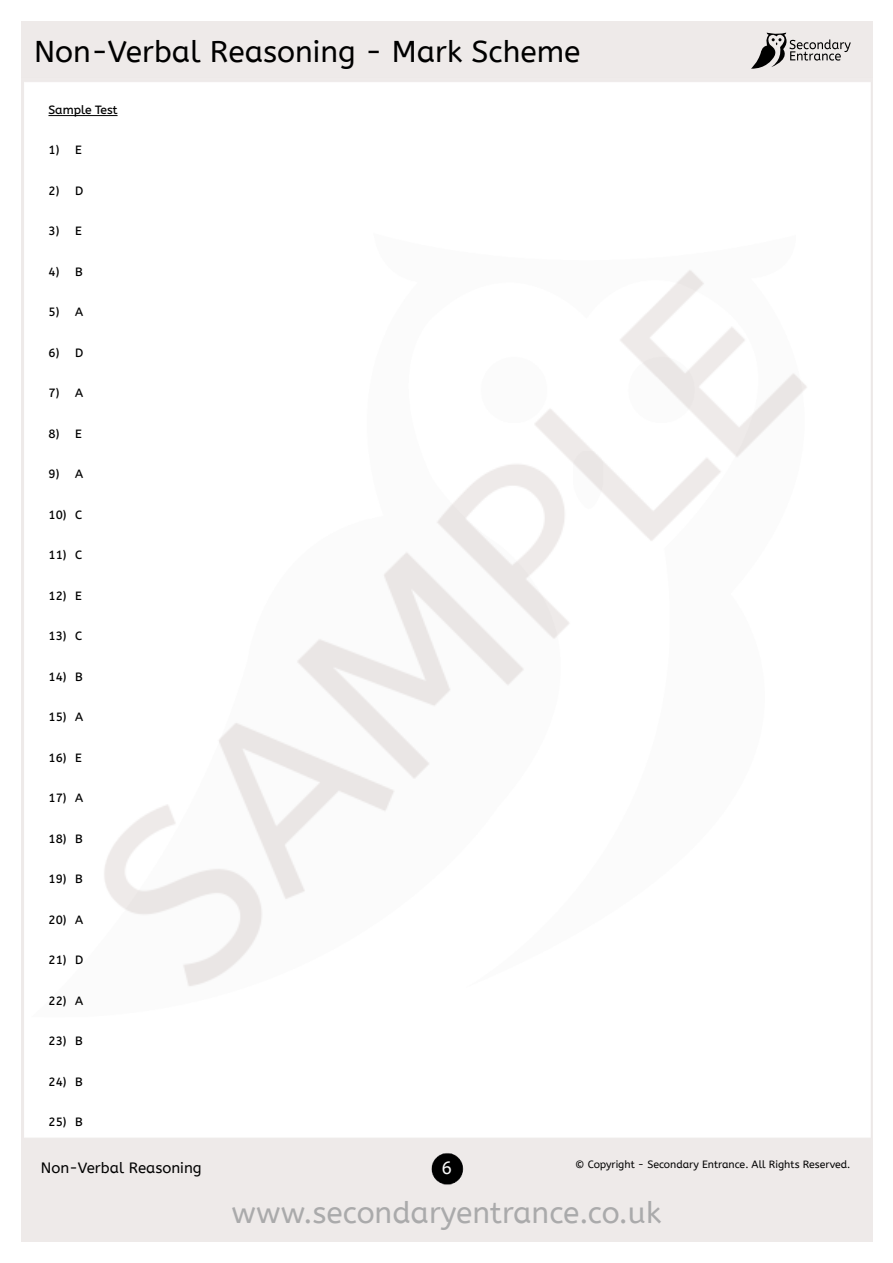
<style>
.page{position:relative;width:893px;height:1263px;background:#fff}
.page>*{position:absolute;margin:0;border:0;box-sizing:border-box;transform-origin:0 0}
.t1{font:30px "A Bee Zee";color:#000}
.t2{font:30px "A Bee Zee";color:#aaaaab}
.t3{font:18px "A Bee Zee";color:#fbfbfb}
.t4{font:15px "A Bee Zee";color:#000}
.t5{font:12px "A Bee Zee 1 1";color:#000}
.t6{font:10.5px "A Bee Zee";color:#000}
</style>
<div class="page">
<img style="left:21px;top:21px;width:851px;height:1221px">
<svg style="left:751px;top:33px;width:100px;height:36px;background:#bab7b6"></svg>
<hr style="left:48px;top:115px;width:70px;height:1px;background:#000">
<h1 class="t1" style="left:34px;top:34px;width:548px">Non-Verbal Reasoning - Mark Scheme</h1>
<p class="t5" style="left:48px;top:103px;width:71px">Sample Test</p>
<p class="t5" style="left:48px;top:143px;width:35px">1) E</p>
<p class="t5" style="left:48px;top:184px;width:36px">2) D</p>
<p class="t5" style="left:48px;top:224px;width:35px">3) E</p>
<p class="t5" style="left:48px;top:265px;width:36px">4) B</p>
<p class="t5" style="left:48px;top:305px;width:36px">5) A</p>
<p class="t5" style="left:48px;top:346px;width:36px">6) D</p>
<p class="t5" style="left:48px;top:386px;width:36px">7) A</p>
<p class="t5" style="left:48px;top:427px;width:35px">8) E</p>
<p class="t5" style="left:48px;top:467px;width:36px">9) A</p>
<p class="t5" style="left:48px;top:508px;width:35px">10) C</p>
<p class="t5" style="left:48px;top:548px;width:35px">11) C</p>
<p class="t5" style="left:48px;top:589px;width:35px">12) E</p>
<p class="t5" style="left:48px;top:629px;width:35px">13) C</p>
<p class="t5" style="left:48px;top:670px;width:36px">14) B</p>
<p class="t5" style="left:48px;top:710px;width:36px">15) A</p>
<p class="t5" style="left:48px;top:751px;width:35px">16) E</p>
<p class="t5" style="left:48px;top:791px;width:36px">17) A</p>
<p class="t5" style="left:48px;top:832px;width:36px">18) B</p>
<p class="t5" style="left:48px;top:872px;width:36px">19) B</p>
<p class="t5" style="left:48px;top:913px;width:36px">20) A</p>
<p class="t5" style="left:48px;top:953px;width:36px">21) D</p>
<p class="t5" style="left:48px;top:994px;width:36px">22) A</p>
<p class="t5" style="left:48px;top:1034px;width:36px">23) B</p>
<p class="t5" style="left:48px;top:1075px;width:36px">24) B</p>
<p class="t5" style="left:48px;top:1115px;width:36px">25) B</p>
<p class="t4" style="left:41px;top:1159px;width:162px">Non-Verbal Reasoning</p>
<h2 class="t3" style="left:441px;top:1157px;width:12px">6</h2>
<p class="t6" style="left:575px;top:1159px;width:277px">© Copyright - Secondary Entrance. All Rights Reserved.</p>
<h1 class="t2" style="left:232px;top:1195px;width:431px">www.secondaryentrance.co.uk</h1>
</div>
